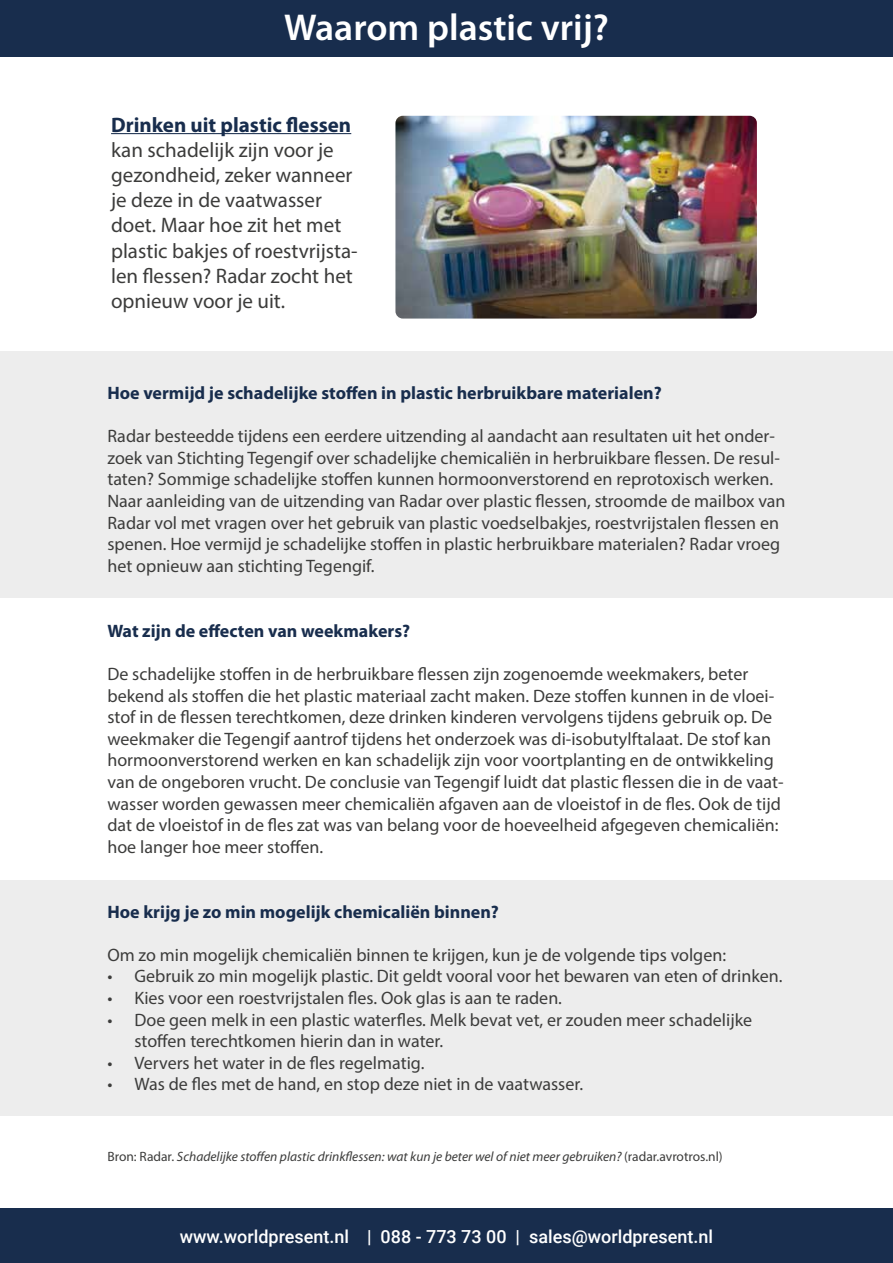
<style>
.page{position:relative;width:893px;height:1263px;background:#fff}
.page>*{position:absolute;margin:0;border:0;box-sizing:border-box;transform-origin:0 0}
.t1{font:600 37.5px "Myriad Pro";color:#fff}
.t2{font:21px/25.2px "Myriad Pro";color:#3c3c3b}
.t3{font:700 21px "Myriad Pro";color:#182d4d}
.t4{font:18px/21.6px "Myriad Pro";color:#3c3c3b}
.t5{font:700 18px "Myriad Pro";color:#182d4d}
.t6{font:500 18px "Roboto";color:#fff}
.t7{font:italic 13.5px "Myriad Pro";color:#3c3c3b}
.s1{font-style:normal}
</style>
<div class="page">
<div style="left:0;top:880px;width:893px;height:235px;background:#ededed"></div>
<div style="left:0;top:351px;width:893px;height:247px;background:#ededed"></div>
<img style="left:395px;top:116px;width:362px;height:203px">
<div style="left:0;top:1208px;width:893px;height:55px;background:#182d4d"></div>
<div style="left:0;top:0;width:893px;height:56px;background:#182d4d"></div>
<hr style="left:111px;top:133px;width:240px;height:1px;background:#182d4d">
<h1 class="t1" style="left:284px;top:3px;width:326px">Waarom plastic vrij?</h1>
<p class="t3" style="left:111px;top:111px;width:242px">Drinken uit plastic flessen</p>
<p class="t2" style="left:111px;top:137px;width:248px">kan schadelijk zijn voor je gezondheid, zeker wanneer je deze in de vaatwasser doet. Maar hoe zit het met plastic bakjes of roestvrijsta&shy;len flessen? Radar zocht het opnieuw voor je uit.</p>
<p class="t5" style="left:107px;top:381px;width:556px">Hoe vermijd je schadelijke stoffen in plastic herbruikbare materialen?</p>
<p class="t4" style="left:107px;top:425px;width:680px">Radar besteedde tijdens een eerdere uitzending al aandacht aan resultaten uit het onder&shy;zoek van Stichting Tegengif over schadelijke chemicaliën in herbruikbare flessen. De resul&shy;taten? Sommige schadelijke stoffen kunnen hormoonverstorend en reprotoxisch werken.<br>Naar aanleiding van de uitzending van Radar over plastic flessen, stroomde de mailbox van Radar vol met vragen over het gebruik van plastic voedselbakjes, roestvrijstalen flessen en spenen. Hoe vermijd je schadelijke stoffen in plastic herbruikbare materialen? Radar vroeg het opnieuw aan stichting Tegengif.</p>
<p class="t5" style="left:107px;top:619px;width:304px">Wat zijn de effecten van weekmakers?</p>
<p class="t4" style="left:107px;top:663px;width:678px">De schadelijke stoffen in de herbruikbare flessen zijn zogenoemde weekmakers, beter bekend als stoffen die het plastic materiaal zacht maken. Deze stoffen kunnen in de vloei&shy;stof in de flessen terechtkomen, deze drinken kinderen vervolgens tijdens gebruik op. De weekmaker die Tegengif aantrof tijdens het onderzoek was di-isobutylftalaat. De stof kan hormoonverstorend werken en kan schadelijk zijn voor voortplanting en de ontwikkeling van de ongeboren vrucht. De conclusie van Tegengif luidt dat plastic flessen die in de vaat&shy;wasser worden gewassen meer chemicaliën afgaven aan de vloeistof in de fles. Ook de tijd dat de vloeistof in de fles zat was van belang voor de hoeveelheid afgegeven chemicaliën: hoe langer hoe meer stoffen.</p>
<p class="t5" style="left:107px;top:900px;width:393px">Hoe krijg je zo min mogelijk chemicaliën binnen?</p>
<p class="t4" style="left:107px;top:943px;width:620px">Om zo min mogelijk chemicaliën binnen te krijgen, kun je de volgende tips volgen:</p>
<p class="t4" style="left:107px;top:965px;width:677px">• Gebruik zo min mogelijk plastic. Dit geldt vooral voor het bewaren van eten of drinken.</p>
<p class="t4" style="left:107px;top:987px;width:456px">• Kies voor een roestvrijstalen fles. Ook glas is aan te raden.</p>
<p class="t4" style="left:134px;top:1008px;width:619px;text-indent:-27px">• Doe geen melk in een plastic waterfles. Melk bevat vet, er zouden meer schadelijke stoffen terechtkomen hierin dan in water.</p>
<p class="t4" style="left:107px;top:1051px;width:318px">• Ververs het water in de fles regelmatig.</p>
<p class="t4" style="left:107px;top:1073px;width:477px">• Was de fles met de hand, en stop deze niet in de vaatwasser.</p>
<p class="t7" style="left:107px;top:1148px;width:617px"><span class="s1">Bron: Radar.</span> Schadelijke stoffen plastic drinkflessen: wat kun je beter wel of niet meer gebruiken? <span class="s1">(radar.avrotros.nl)</span></p>
<p class="t6" style="left:180px;top:1224px;width:535px">www.worldpresent.nl | 088 - 773 73 00 | sales@worldpresent.nl</p>
</div>
